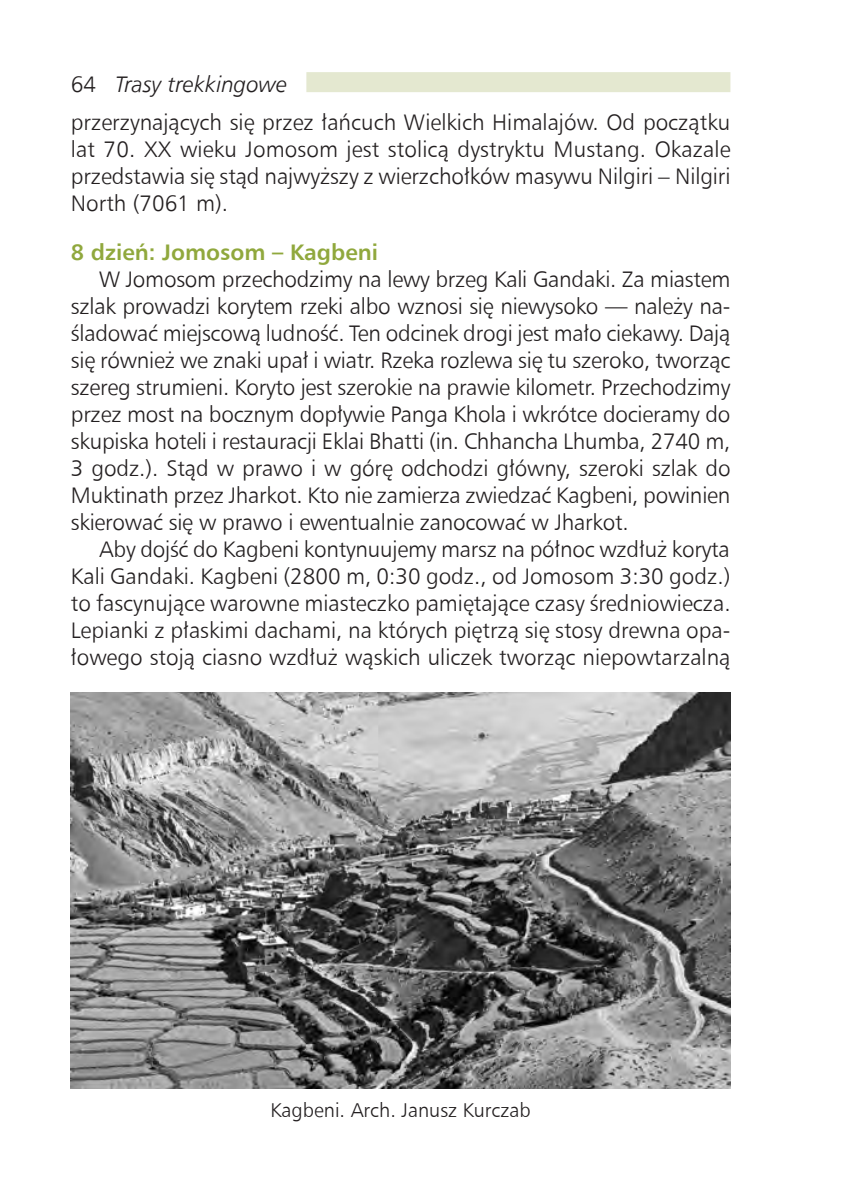
<style>
.page{position:relative;width:851px;height:1191px;background:#fff}
.page>*{position:absolute;margin:0;border:0;box-sizing:border-box;transform-origin:0 0}
.t1{font:22.5px/27px "Humnst 777 Lt EU";color:#231f20;text-align:justify}
.t2{font:700 22.5px "Humnst 777 EU";color:#90a83d}
.t3{font:20px "Humnst 777 Lt EU";color:#231f20}
.s1{font-style:italic}
</style>
<div class="page">
<div style="left:306px;top:72px;width:424px;height:20px;background:#e4e8d0"></div>
<img style="left:71px;top:692px;width:659px;height:396px">
<p class="t1" style="left:71px;top:65px;width:661px;line-height:38px">64 <span class="s1">Trasy trekkingowe<br></span>przerzynających się przez łańcuch Wielkich Himalajów. Od początku</p>
<p class="t1" style="left:71px;top:136px;width:661px">lat 70. XX wieku Jomosom jest stolicą dystryktu Mustang. Okazale przedstawia się stąd najwyższy z wierzchołków masywu Nilgiri − Nilgiri North (7061 m).</p>
<p class="t2" style="left:71px;top:237px;width:308px">8 dzień: Jomosom – Kagbeni</p>
<p class="t1" style="left:71px;top:265px;width:661px;text-indent:28px">W Jomosom przechodzimy na lewy brzeg Kali Gandaki. Za miastem szlak prowadzi korytem rzeki albo wznosi się niewysoko — należy na&shy;śladować miejscową ludność. Ten odcinek drogi jest mało ciekawy. Dają się również we znaki upał i wiatr. Rzeka rozlewa się tu szeroko, tworząc szereg strumieni. Koryto jest szerokie na prawie kilometr. Przechodzimy przez most na bocznym dopływie Panga Khola i wkrótce docieramy do skupiska hoteli i restauracji Eklai Bhatti (in. Chhancha Lhumba, 2740 m, 3 godz.). Stąd w prawo i w górę odchodzi główny, szeroki szlak do Muktinath przez Jharkot. Kto nie zamierza zwiedzać Kagbeni, powinien skierować się w prawo i ewentualnie zanocować w Jharkot.</p>
<p class="t1" style="left:71px;top:535px;width:661px;text-indent:28px">Aby dojść do Kagbeni kontynuujemy marsz na północ wzdłuż koryta Kali Gandaki. Kagbeni (2800 m, 0:30 godz., od Jomosom 3:30 godz.) to fascynujące warowne miasteczko pamiętające czasy średniowiecza.<br>Lepianki z płaskimi dachami, na których piętrzą się stosy drewna opa&shy;łowego stoją ciasno wzdłuż wąskich uliczek tworząc niepowtarzalną</p>
<p class="t3" style="left:270px;top:1098px;width:262px">Kagbeni. Arch. Janusz Kurczab</p>
</div>
